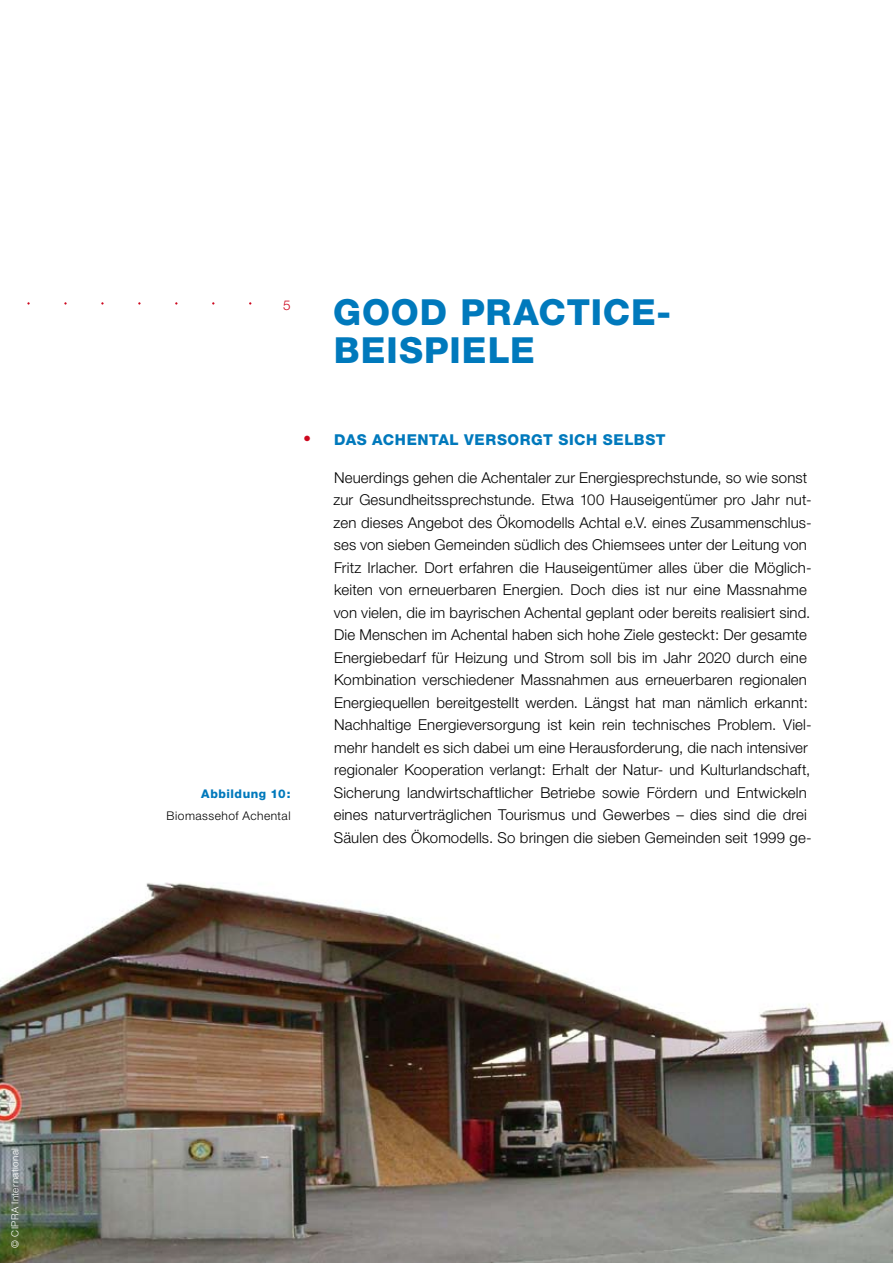
<style>
.page{position:relative;width:893px;height:1263px;background:#fff}
.page>*{position:absolute;margin:0;border:0;box-sizing:border-box;transform-origin:0 0}
.t1{font:800 36px/37.5px "Helvetica Neue CE";letter-spacing:.025em;color:#0079bc}
.t2{font:800 30px "Helvetica Neue CE";color:#cd071e}
.t3{font:300 15px/22.5px "Helvetica Neue CE";letter-spacing:.01em;color:#000}
.t4{font:800 15px "Helvetica Neue CE";letter-spacing:.045em;color:#0079bc}
.t5{font:300 13.5px "Helvetica Neue CE";color:#cd071e}
.t6{font:300 12px "Helvetica Neue CE";letter-spacing:.04em;color:#000}
.t7{font:800 12px "Helvetica Neue CE";color:#0079bc}
.t8{font:300 9.75px "Helvetica Neue CE";letter-spacing:.045em;color:#fff}
</style>
<div class="page">
<img style="left:0;top:882px;width:893px;height:381px">
<p class="t8" style="left:9px;top:1248px;width:101px;rotate:-90deg">© CIPRA International</p>
<p class="t5" style="left:283px;top:297px;width:9px">5</p>
<h1 class="t1" style="left:333px;top:294px;width:339px">GOOD PRACTICE-<br>BEISPIELE</h1>
<h2 class="t2" style="left:302px;top:417px;width:11px">·</h2>
<p class="t7" style="left:201px;top:786px;width:91px">ABBILDUNG 10:</p>
<p class="t6" style="left:167px;top:808px;width:125px">Biomassehof Achental</p>
<p class="t4" style="left:334px;top:431px;width:333px">DAS ACHENTAL VERSORGT SICH SELBST</p>
<p class="t3" style="left:333px;top:466px;width:480px">Neuerdings gehen die Achentaler zur Energiesprechstunde, so wie sonst zur Gesundheitssprechstunde. Etwa 100 Hauseigentümer pro Jahr nut&shy;zen dieses Angebot des Ökomodells Achtal e.V. eines Zusammenschlus&shy;ses von sieben Gemeinden südlich des Chiemsees unter der Leitung von Fritz Irlacher. Dort erfahren die Hauseigentümer alles über die Möglich&shy;keiten von erneuerbaren Energien. Doch dies ist nur eine Massnahme von vielen, die im bayrischen Achental geplant oder bereits realisiert sind.<br>Die Menschen im Achental haben sich hohe Ziele gesteckt: Der gesamte Energiebedarf für Heizung und Strom soll bis im Jahr 2020 durch eine Kombination verschiedener Massnahmen aus erneuerbaren regionalen Energiequellen bereitgestellt werden. Längst hat man nämlich erkannt:<br>Nachhaltige Energieversorgung ist kein rein technisches Problem. Viel&shy;mehr handelt es sich dabei um eine Herausforderung, die nach intensiver regionaler Kooperation verlangt: Erhalt der Natur- und Kulturlandschaft, Sicherung landwirtschaftlicher Betriebe sowie Fördern und Entwickeln eines naturverträglichen Tourismus und Gewerbes – dies sind die drei Säulen des Ökomodells. So bringen die sieben Gemeinden seit 1999 ge-</p>
</div>
